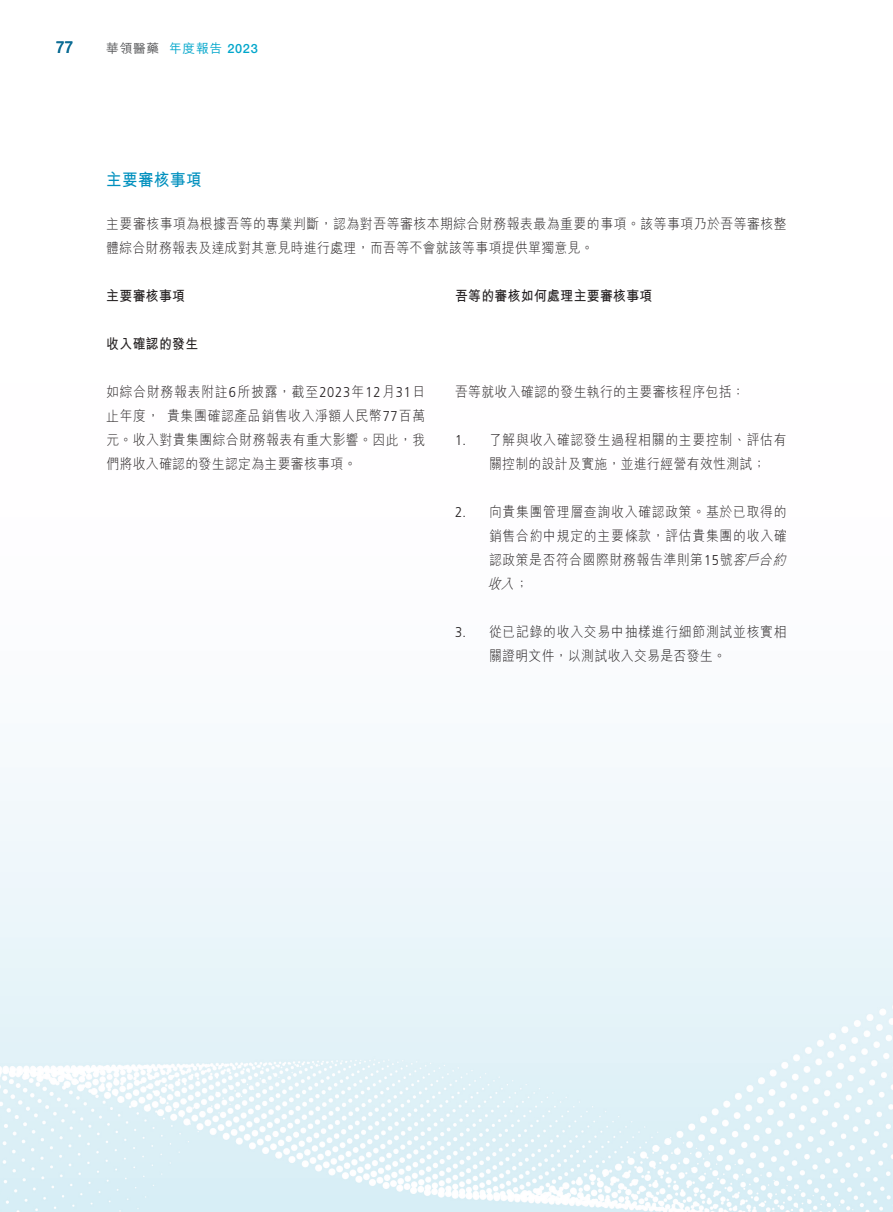
<style>
.page{position:relative;width:893px;height:1212px;background:#fff}
.page>*{position:absolute;margin:0;border:0;box-sizing:border-box;transform-origin:0 0}
.t1{font:700 17.25px "M Hei HK";letter-spacing:.03em;color:#0090be;scale:.9 1}
.t2{font:500 16.5px "Helvetica Neue LT Std";color:#0d6d95;scale:.9 1}
.t3{font:300 14.25px/24px "M Hei HK";letter-spacing:.04em;color:#231f20;scale:.9 1}
.t4{font:300 14.25px "M Hei HK";letter-spacing:.06em;color:#231f20;scale:.9 1}
.t5{font:700 14.25px "M Hei HK";letter-spacing:.03em;color:#231f20;scale:.9 1}
.t6{font:300 14.25px "Frutiger LT Std";color:#231f20;scale:.9 1}
.t7{font:500 12.75px "M Hei HK";color:#00a6cb}
.t8{font:500 12.75px "M Hei HK";color:#57585a}
.s1{font-family:"Helvetica Neue LT Std"}
.s2{font-family:"Frutiger LT Std"}
.s3{font-style:italic}
</style>
<div class="page">
<img style="left:0;top:768px;width:893px;height:444px">
<p class="t2" style="left:56px;top:37px;width:20px">77</p>
<p class="t8" style="left:106px;top:39px;width:55px">華領醫藥</p>
<p class="t7" style="left:169px;top:39px;width:90px">年度報告 <span class="s1">2023</span></p>
<p class="t1" style="left:106px;top:167px;width:107px">主要審核事項</p>
<p class="t3" style="left:106px;top:211px;width:757px">主要審核事項為根據吾等的專業判斷，認為對吾等審核本期綜合財務報表最為重要的事項。該等事項乃於吾等審核整體綜合財務報表及達成對其意見時進行處理，而吾等不會就該等事項提供單獨意見。</p>
<p class="t5" style="left:455px;top:285px;width:221px">吾等的審核如何處理主要審核事項</p>
<p class="t5" style="left:106px;top:285px;width:89px">主要審核事項</p>
<p class="t5" style="left:106px;top:333px;width:104px">收入確認的發生</p>
<p class="t3" style="left:106px;top:379px;width:356px;text-align:justify">如綜合財務報表附註<span class="s2">6</span>所披露，截至<span class="s2">2023</span>年<span class="s2">12</span>月<span class="s2">31</span>日止年度　，貴集團確認產品銷售收入淨額人民幣<span class="s2">77</span>百萬元。收入對貴集團綜合財務報表有重大影響。因此，我們將收入確認的發生認定為主要審核事項。</p>
<p class="t3" style="left:455px;top:379px;width:323px">吾等就收入確認的發生執行的主要審核程序包括：</p>
<p class="t4" style="left:489px;top:432px;width:332px">了解與收入確認發生過程相關的主要控制、評估有</p>
<p class="t6" style="left:455px;top:432px;width:14px">1.</p>
<p class="t3" style="left:489px;top:451px;width:309px">關控制的設計及實施，並進行經營有效性測試;</p>
<p class="t4" style="left:489px;top:504px;width:332px">向貴集團管理層查詢收入確認政策。基於已取得的</p>
<p class="t6" style="left:455px;top:504px;width:14px">2.</p>
<p class="t6" style="left:455px;top:624px;width:14px">3.</p>
<p class="t3" style="left:488px;top:523px;width:336px">銷售合約中規定的主要條款，評估貴集團的收入確認政策是否符合國際財務報告準則第<span class="s2">1 5</span> 號<span class="s3">客戶合約收入</span>;</p>
<p class="t4" style="left:489px;top:624px;width:332px">從已記錄的收入交易中抽樣進行細節測試並核實相</p>
<p class="t3" style="left:489px;top:643px;width:265px">關證明文件，以測試收入交易是否發生。</p>
</div>
